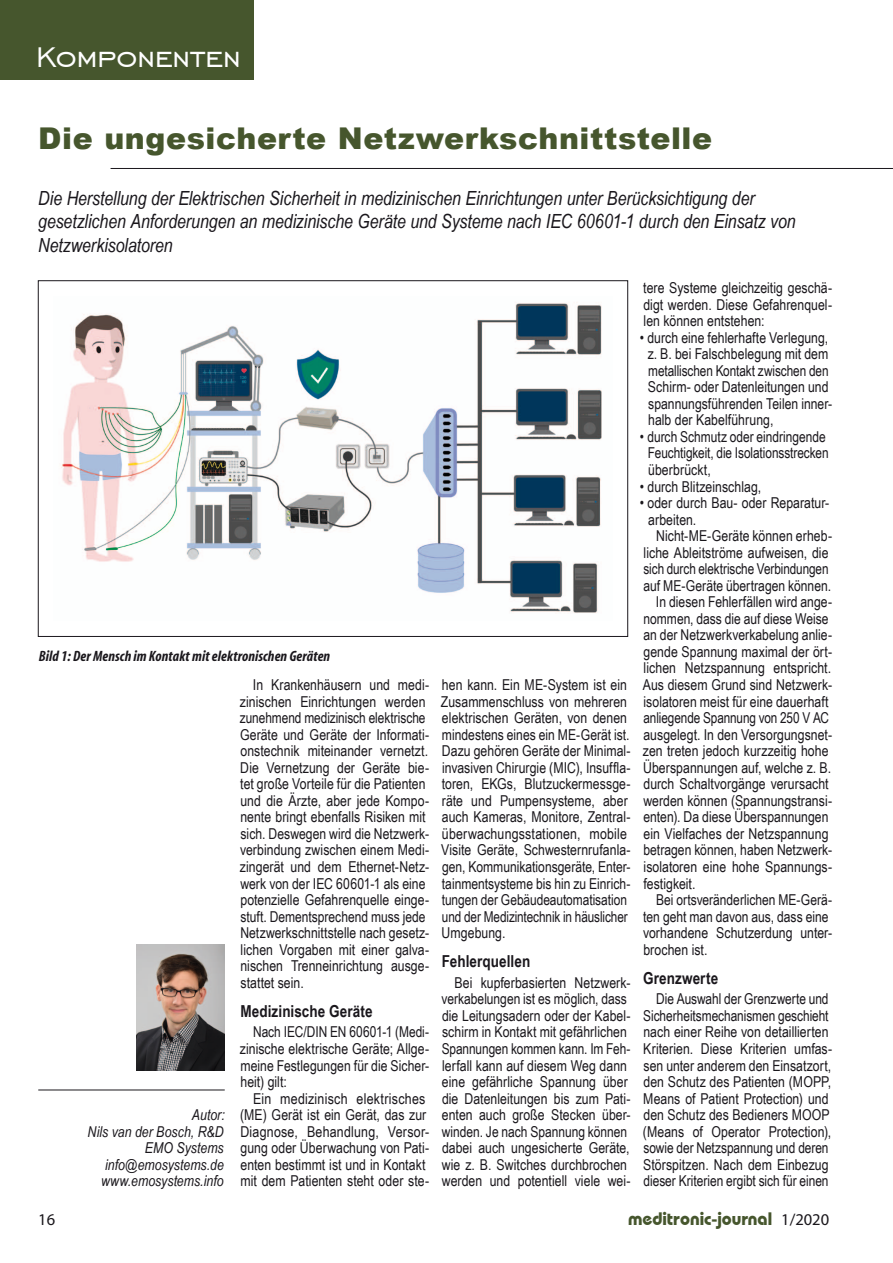
<style>
.page{position:relative;width:893px;height:1263px;background:#fff}
.page>*{position:absolute;margin:0;border:0;box-sizing:border-box;transform-origin:0 0}
.t1{font:36px "Engravers Gothic BT";letter-spacing:-.01em;color:#fff}
.t2{font:900 30px "Arial";letter-spacing:.02em;color:#46562d}
.t3{font:italic 19.5px/23.4px "Arial Narrow";letter-spacing:-.005em;color:#1a171c}
.t4{font:700 18px "Bauhaus IT Cby BT";color:#46562d}
.t5{font:700 16.5px "Arial Narrow";letter-spacing:.005em;color:#1a171c}
.t6{font:16.5px "Myriad Pro";color:#1a171c}
.t7{font:15px/16.5px "Arial Narrow";color:#1a171c}
.t8{font:italic 15px/16.5px "Arial Narrow";color:#1a171c;text-align:right}
.t9{font:15px "Arial Narrow";color:#1a171c;scale:.96 1}
.t10{font:italic 700 condensed 15px "Myriad";letter-spacing:.005em;color:#1a171c}
.s1{font-family:"Myriad Pro";font-weight:400;font-size:16.5px;color:#1a171c}
</style>
<div class="page">
<div style="left:0;top:0;width:254px;height:80px;background:#46562d"></div>
<hr style="left:111px;top:168px;width:782px;height:1px;background:#1a171c">
<hr style="left:38px;top:1089px;width:187px;height:1px;background:#1a171c">
<img style="left:137px;top:944px;width:88px;height:126px">
<img style="left:61px;top:303px;width:541px;height:310px">
<h1 class="t1" style="left:36px;top:37px;width:207px">Komponenten</h1>
<h2 class="t2" style="left:38px;top:117px;width:675px">Die ungesicherte Netzwerkschnittstelle</h2>
<h3 class="t3" style="left:38px;top:186px;width:759px">Die Herstellung der Elektrischen Sicherheit in medizinischen Einrichtungen unter Berücksichtigung der gesetzlichen Anforderungen an medizinische Geräte und Systeme nach IEC 60601-1 durch den Einsatz von<br>Netzwerkisolatoren</h3>
<p class="t10" style="left:39px;top:648px;width:293px">Bild 1: Der Mensch im Kontakt mit elektronischen Geräten</p>
<p class="t8" style="left:88px;top:1106px;width:139px">Autor:<br>Nils van der Bosch, R&amp;D<br>EMO Systems info@emosystems.de www.emosystems.info</p>
<p class="t7" style="left:240px;top:676px;width:191px;text-indent:13px">In Krankenhäusern und medi&shy;zinischen Einrichtungen werden zunehmend medizinisch elektrische<br>Geräte und Geräte der Informati&shy;onstechnik miteinander vernetzt.<br>Die Vernetzung der Geräte bie&shy;tet große Vorteile für die Patienten und die Ärzte, aber jede Kompo&shy;nente bringt ebenfalls Risiken mit sich. Deswegen wird die Netzwerk&shy;verbindung zwischen einem Medi&shy;zingerät und dem Ethernet-Netz&shy;werk von der IEC 60601-1 als eine potenzielle Gefahrenquelle einge&shy;stuft. Dementsprechend muss jede<br>Netzwerkschnittstelle nach gesetz&shy;lichen Vorgaben mit einer galva&shy;nischen Trenneinrichtung ausge&shy;stattet sein.</p>
<p class="t5" style="left:240px;top:999px;width:134px">Medizinische Geräte</p>
<p class="t7" style="left:240px;top:1023px;width:191px;text-align:justify;text-indent:13px">Nach IEC/DIN EN 60601-1 (Medi&shy;zinische elektrische Geräte; Allge&shy;meine Festlegungen für die Sicher&shy;heit) gilt:</p>
<p class="t7" style="left:240px;top:1089px;width:191px;text-indent:13px">Ein medizinisch elektrisches (ME) Gerät ist ein Gerät, das zur<br>Diagnose, Behandlung, Versor&shy;gung oder Überwachung von Pati&shy;enten bestimmt ist und in Kontakt mit dem Patienten steht oder ste-</p>
<p class="t7" style="left:441px;top:676px;width:191px">hen kann. Ein ME-System ist ein<br>Zusammenschluss von mehreren elektrischen Geräten, von denen mindestens eines ein ME-Gerät ist.<br>Dazu gehören Geräte der Minimal&shy;invasiven Chirurgie (MIC), Insuffla&shy;toren, EKGs, Blutzuckermessge&shy;räte und Pumpensysteme, aber auch Kameras, Monitore, Zentral&shy;überwachungsstationen, mobile<br>Visite Geräte, Schwesternrufanla&shy;gen, Kommunikationsgeräte, Enter&shy;tainmentsysteme bis hin zu Einrich&shy;tungen der Gebäudeautomatisation und der Medizintechnik in häuslicher<br>Umgebung.</p>
<p class="t5" style="left:442px;top:949px;width:90px">Fehlerquellen</p>
<p class="t7" style="left:442px;top:974px;width:191px;text-indent:13px">Bei kupferbasierten Netzwerk&shy;verkabelungen ist es möglich, dass die Leitungsadern oder der Kabel&shy;schirm in Kontakt mit gefährlichen<br>Spannungen kommen kann. Im Feh&shy;lerfall kann auf diesem Weg dann eine gefährliche Spannung über die Datenleitungen bis zum Pati&shy;enten auch große Stecken über&shy;winden. Je nach Spannung können dabei auch ungesicherte Geräte, wie z. B. Switches durchbrochen werden und potentiell viele wei-</p>
<p class="t7" style="left:643px;top:279px;width:190px;text-align:justify">tere Systeme gleichzeitig geschä&shy;digt werden. Diese Gefahrenquel&shy;len können entstehen:</p>
<p class="t7" style="left:648px;top:328px;width:186px;text-indent:-8px">• durch eine fehlerhafte Verlegung, z. B. bei Falschbelegung mit dem metallischen Kontakt zwischen den<br>Schirm- oder Datenleitungen und spannungsführenden Teilen inner&shy;halb der Kabelführung,</p>
<p class="t7" style="left:648px;top:428px;width:182px;text-indent:-8px">• durch Schmutz oder eindringende<br>Feuchtigkeit, die Isolationsstrecken überbrückt,</p>
<p class="t7" style="left:640px;top:477px;width:123px">• durch Blitzeinschlag,</p>
<p class="t7" style="left:640px;top:494px;width:191px">• oder durch Bau- oder Reparatur-</p>
<p class="t7" style="left:648px;top:510px;width:50px">arbeiten.</p>
<p class="t7" style="left:656px;top:527px;width:178px">Nicht-ME-Geräte können erheb-</p>
<p class="t7" style="left:644px;top:544px;width:186px">liche Ableitströme aufweisen, die</p>
<p class="t9" style="left:643px;top:558px;width:194px">sich durch elektrische Verbindungen</p>
<p class="t7" style="left:643px;top:577px;width:189px">auf ME-Geräte übertragen können.</p>
<p class="t7" style="left:656px;top:593px;width:178px">In diesen Fehlerfällen wird ange-</p>
<p class="t7" style="left:643px;top:610px;width:187px">nommen, dass die auf diese Weise</p>
<p class="t7" style="left:643px;top:626px;width:190px">an der Netzwerkverkabelung anlie-</p>
<p class="t7" style="left:643px;top:643px;width:190px">gende Spannung maximal der ört-</p>
<p class="t7" style="left:644px;top:659px;width:189px">lichen Netzspannung entspricht.</p>
<p class="t7" style="left:643px;top:676px;width:190px">Aus diesem Grund sind Netzwerk-</p>
<p class="t7" style="left:644px;top:692px;width:186px">isolatoren meist für eine dauerhaft</p>
<p class="t9" style="left:643px;top:707px;width:195px">anliegende Spannung von 250 V AC</p>
<p class="t7" style="left:643px;top:725px;width:190px">ausgelegt. In den Versorgungsnet-</p>
<p class="t7" style="left:643px;top:742px;width:187px">zen treten jedoch kurzzeitig hohe</p>
<p class="t7" style="left:643px;top:759px;width:190px">Überspannungen auf, welche z. B.</p>
<p class="t7" style="left:643px;top:775px;width:187px">durch Schaltvorgänge verursacht</p>
<p class="t7" style="left:643px;top:792px;width:190px">werden können (Spannungstransi-</p>
<p class="t7" style="left:643px;top:808px;width:187px">enten). Da diese Überspannungen</p>
<p class="t7" style="left:643px;top:825px;width:187px">ein Vielfaches der Netzspannung</p>
<p class="t7" style="left:643px;top:841px;width:189px">betragen können, haben Netzwerk-</p>
<p class="t7" style="left:644px;top:858px;width:190px">isolatoren eine hohe Spannungs-</p>
<p class="t7" style="left:643px;top:874px;width:54px">festigkeit.</p>
<p class="t7" style="left:656px;top:891px;width:177px">Bei ortsveränderlichen ME-Gerä-</p>
<p class="t7" style="left:643px;top:907px;width:187px">ten geht man davon aus, dass eine</p>
<p class="t7" style="left:643px;top:924px;width:191px">vorhandene Schutzerdung unter-</p>
<p class="t7" style="left:643px;top:940px;width:66px">brochen ist.</p>
<p class="t5" style="left:643px;top:966px;width:77px">Grenzwerte</p>
<p class="t7" style="left:643px;top:990px;width:191px;text-indent:13px">Die Auswahl der Grenzwerte und Sicherheitsmechanismen geschieht nach einer Reihe von detaillierten Kriterien. Diese Kriterien umfas&shy;sen unter anderem den Einsatzort, den Schutz des Patienten (MOPP, Means of Patient Protection) und den Schutz des Bedieners MOOP (Means of Operator Protection), sowie der Netzspannung und deren Störspitzen. Nach dem Einbezug dieser Kriterien ergibt sich für einen</p>
<p class="t6" style="left:38px;top:1209px;width:18px">16</p>
<p class="t4" style="left:628px;top:1207px;width:203px">meditronic-journal <span class="s1">1/2020</span></p>
</div>
